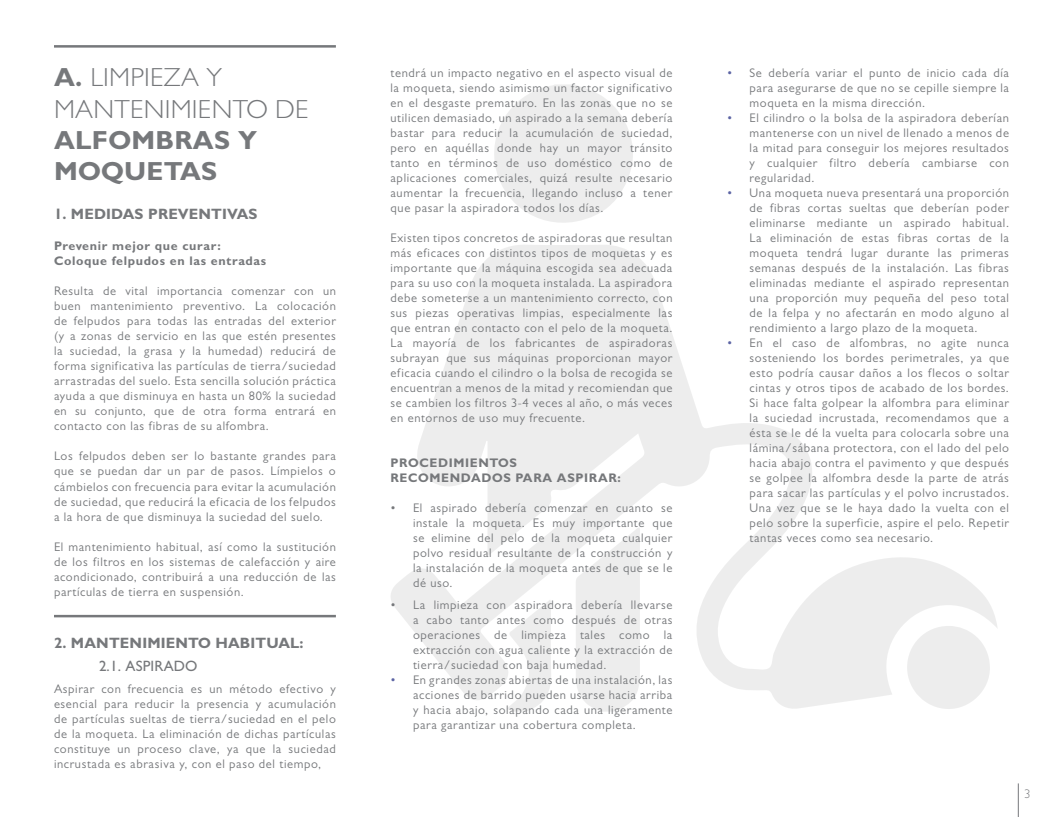
<style>
.page{position:relative;width:1063px;height:817px;background:#fff}
.page>*{position:absolute;margin:0;border:0;box-sizing:border-box;transform-origin:0 0}
.t1{font:300 26.25px/31.2px "Gill Sans MT Pro";letter-spacing:.01em;color:#76787b}
.t2{font:700 26.25px "Gill Sans MT Pro";letter-spacing:.01em;color:#76787b}
.t3{font:700 15px "Gill Sans MT Pro";letter-spacing:.01em;color:#76787b}
.t4{font:500 15px "Gill Sans MT Pro";letter-spacing:.01em;color:#76787b}
.t5{font:12.45px/15px "Gill Sans MT Pro";letter-spacing:.05em;color:#76787b;text-align:justify}
.t6{font:700 12.45px "Gill Sans MT Pro";letter-spacing:.05em;color:#76787b}
.t7{font:300 12.45px "Gill Sans MT Pro";color:#76787b}
.s1{font-weight:700}
.s2{color:#5c64a4}
</style>
<div class="page">
<svg style="left:494px;top:85px;width:139px;height:138px"></svg>
<svg style="left:391px;top:245px;width:606px;height:465px"></svg>
<div style="left:907px;top:625px;width:83px;height:84px;background:#ededed;border-radius:50%"></div>
<hr style="left:54px;top:45px;width:282px;height:3px;background:#76787b">
<hr style="left:54px;top:614px;width:282px;height:3px;background:#76787b">
<hr style="left:1018px;top:783px;width:1px;height:33px;background:#76787b">
<p class="t1" style="left:54px;top:62px;width:169px"><span class="s1">A.</span> LIMPIEZA Y</p>
<p class="t1" style="left:54px;top:93px;width:256px">MANTENIMIENTO DE<br><span class="s1">ALFOMBRAS Y</span></p>
<p class="t2" style="left:54px;top:155px;width:165px">MOQUETAS</p>
<p class="t3" style="left:54px;top:205px;width:205px">1. MEDIDAS PREVENTIVAS</p>
<p class="t6" style="left:54px;top:238px;width:168px">Prevenir mejor que curar:</p>
<p class="t6" style="left:54px;top:253px;width:214px">Coloque felpudos en las entradas</p>
<p class="t5" style="left:54px;top:283px;width:283px">Resulta de vital importancia comenzar con un buen mantenimiento preventivo. La colocación de felpudos para todas las entradas del exterior (y a zonas de servicio en las que estén presentes la suciedad, la grasa y la humedad) reducirá de forma significativa las partículas de tierra/suciedad arrastradas del suelo. Esta sencilla solución práctica ayuda a que disminuya en hasta un 80% la suciedad en su conjunto, que de otra forma entrará en contacto con las fibras de su alfombra.</p>
<p class="t5" style="left:54px;top:448px;width:283px">Los felpudos deben ser lo bastante grandes para que se puedan dar un par de pasos. Límpielos o cámbielos con frecuencia para evitar la acumulación de suciedad, que reducirá la eficacia de los felpudos a la hora de que disminuya la suciedad del suelo.</p>
<p class="t5" style="left:54px;top:538px;width:283px">El mantenimiento habitual, así como la sustitución de los filtros en los sistemas de calefacción y aire acondicionado, contribuirá a una reducción de las partículas de tierra en suspensión.</p>
<p class="t3" style="left:54px;top:633px;width:251px">2. MANTENIMIENTO HABITUAL:</p>
<p class="t4" style="left:99px;top:656px;width:100px">2.1. ASPIRADO</p>
<p class="t5" style="left:54px;top:681px;width:283px">Aspirar con frecuencia es un método efectivo y esencial para reducir la presencia y acumulación de partículas sueltas de tierra/suciedad en el pelo de la moqueta. La eliminación de dichas partículas constituye un proceso clave, ya que la suciedad incrustada es abrasiva y, con el paso del tiempo,</p>
<p class="t5" style="left:391px;top:65px;width:283px">tendrá un impacto negativo en el aspecto visual de la moqueta, siendo asimismo un factor significativo en el desgaste prematuro. En las zonas que no se utilicen demasiado, un aspirado a la semana debería bastar para reducir la acumulación de suciedad, pero en aquéllas donde hay un mayor tránsito tanto en términos de uso doméstico como de aplicaciones comerciales, quizá resulte necesario aumentar la frecuencia, llegando incluso a tener que pasar la aspiradora todos los días.</p>
<p class="t5" style="left:391px;top:230px;width:283px">Existen tipos concretos de aspiradoras que resultan más eficaces con distintos tipos de moquetas y es importante que la máquina escogida sea adecuada para su uso con la moqueta instalada. La aspiradora debe someterse a un mantenimiento correcto, con sus piezas operativas limpias, especialmente las que entran en contacto con el pelo de la moqueta.<br>La mayoría de los fabricantes de aspiradoras subrayan que sus máquinas proporcionan mayor eficacia cuando el cilindro o la bolsa de recogida se encuentran a menos de la mitad y recomiendan que se cambien los filtros 3-4 veces al año, o más veces en entornos de uso muy frecuente.</p>
<p class="t6" style="left:391px;top:455px;width:128px">PROCEDIMIENTOS</p>
<p class="t6" style="left:391px;top:470px;width:232px">RECOMENDADOS PARA ASPIRAR:</p>
<p class="t5" style="left:413px;top:500px;width:261px;text-indent:-22px">• El aspirado debería comenzar en cuanto se instale la moqueta. Es muy importante que se elimine del pelo de la moqueta cualquier polvo residual resultante de la construcción y la instalación de la moqueta antes de que se le dé uso.</p>
<p class="t5" style="left:413px;top:596px;width:261px;text-indent:-22px">• La limpieza con aspiradora debería llevarse a cabo tanto antes como después de otras operaciones de limpieza tales como la extracción con agua caliente y la extracción de tierra/suciedad con baja humedad.</p>
<p class="t5" style="left:413px;top:671px;width:261px;text-indent:-22px"><span class="s2">•</span> En grandes zonas abiertas de una instalación, las acciones de barrido pueden usarse hacia arriba y hacia abajo, solapando cada una ligeramente para garantizar una cobertura completa.</p>
<p class="t5" style="left:750px;top:65px;width:261px;text-indent:-22px"><span class="s2">•</span> Se debería variar el punto de inicio cada día para asegurarse de que no se cepille siempre la moqueta en la misma dirección.</p>
<p class="t5" style="left:750px;top:110px;width:261px;text-indent:-22px"><span class="s2">•</span> El cilindro o la bolsa de la aspiradora deberían mantenerse con un nivel de llenado a menos de la mitad para conseguir los mejores resultados y cualquier filtro debería cambiarse con regularidad.</p>
<p class="t5" style="left:750px;top:185px;width:261px;text-indent:-22px"><span class="s2">•</span> Una moqueta nueva presentará una proporción de fibras cortas sueltas que deberían poder eliminarse mediante un aspirado habitual.<br>La eliminación de estas fibras cortas de la moqueta tendrá lugar durante las primeras semanas después de la instalación. Las fibras eliminadas mediante el aspirado representan una proporción muy pequeña del peso total de la felpa y no afectarán en modo alguno al rendimiento a largo plazo de la moqueta.</p>
<p class="t5" style="left:750px;top:335px;width:261px;text-indent:-22px"><span class="s2">•</span> En el caso de alfombras, no agite nunca sosteniendo los bordes perimetrales, ya que esto podría causar daños a los flecos o soltar cintas y otros tipos de acabado de los bordes.<br>Si hace falta golpear la alfombra para eliminar la suciedad incrustada, recomendamos que a ésta se le dé la vuelta para colocarla sobre una lámina/sábana protectora, con el lado del pelo hacia abajo contra el pavimento y que después se golpee la alfombra desde la parte de atrás para sacar las partículas y el polvo incrustados.<br>Una vez que se le haya dado la vuelta con el pelo sobre la superficie, aspire el pelo. Repetir tantas veces como sea necesario.</p>
<p class="t7" style="left:1024px;top:786px;width:8px">3</p>
</div>
